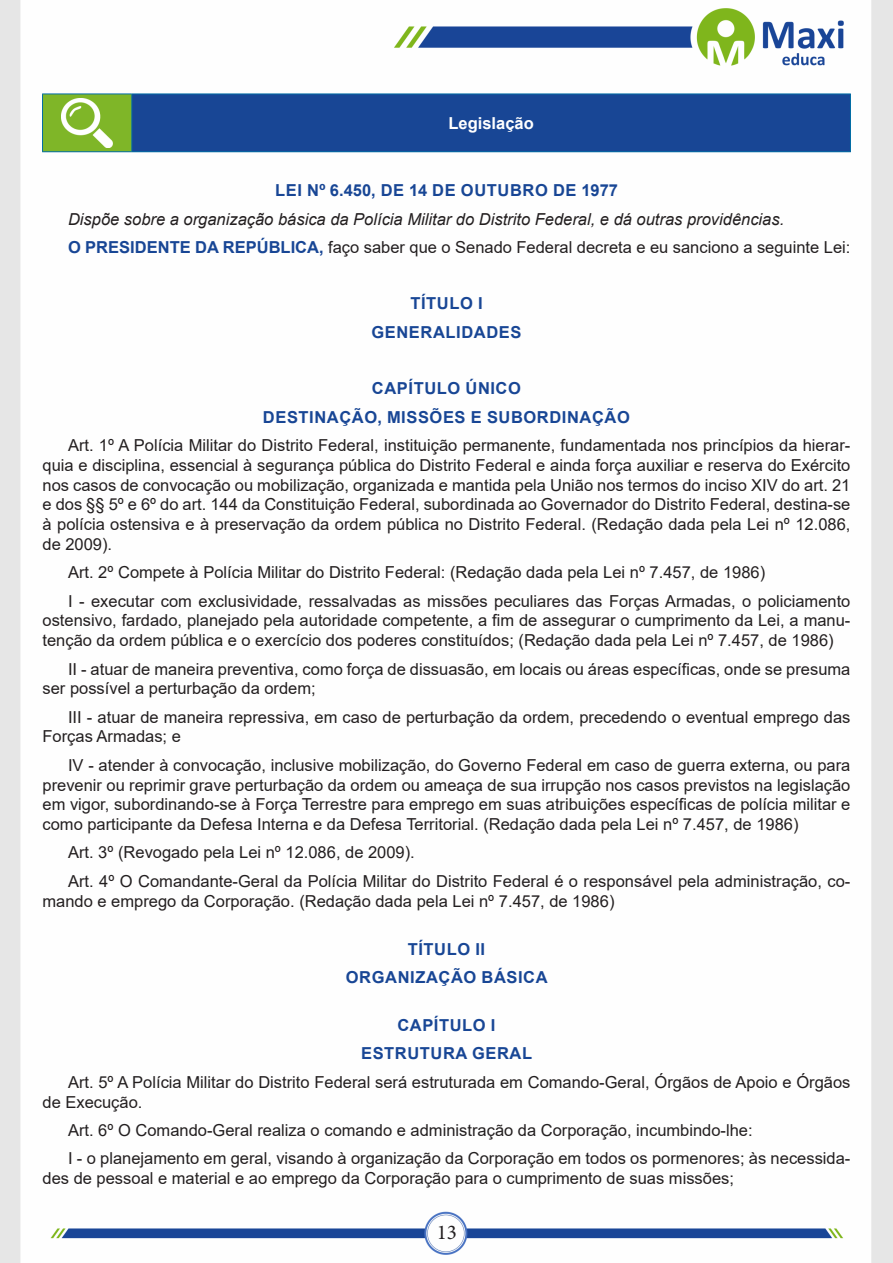
<style>
.page{position:relative;width:893px;height:1263px;background:#fff}
.page>*{position:absolute;margin:0;border:0;box-sizing:border-box;transform-origin:0 0}
.t1{font:21px "Minion Pro";color:#231f20}
.TEXTO_BASE{font:16.5px/19.8px "Arial";color:#231f20}
.TITULO_DE_LEI{font:700 16.5px "Arial";letter-spacing:.035em;color:#184695}
.TEXTO_BASE-2{font:italic 16.5px "Arial";color:#231f20}
.CENTRALIZAR{font:700 16.5px "Arial";color:#fff}
.s1{font-weight:700;color:#184695}
</style>
<div class="page">
<img style="left:0;top:0;width:893px;height:1263px">
<div style="left:43px;top:94px;width:89px;height:58px;background:#7fb628"></div>
<div style="left:132px;top:94px;width:718px;height:58px;background:#184695"></div>
<hr style="left:42px;top:94px;width:90px;height:1px;background:#036ea6">
<hr style="left:42px;top:94px;width:1px;height:57px;background:#036ea6">
<hr style="left:42px;top:151px;width:90px;height:1px;background:#036ea6">
<hr style="left:132px;top:94px;width:719px;height:1px;background:#036ea6">
<hr style="left:131px;top:94px;width:1px;height:57px;background:#036ea6">
<hr style="left:850px;top:94px;width:1px;height:57px;background:#036ea6">
<hr style="left:132px;top:151px;width:719px;height:1px;background:#036ea6">
<img style="left:62px;top:98px;width:50px;height:49px">
<p class="CENTRALIZAR" style="left:448px;top:111px;width:87px">Legislação</p>
<p class="TITULO_DE_LEI" style="left:275px;top:179px;width:344px">LEI Nº 6.450, DE 14 DE OUTUBRO DE 1977</p>
<p class="TEXTO_BASE-2" style="left:68px;top:208px;width:718px">Dispõe sobre a organização básica da Polícia Militar do Distrito Federal, e dá outras providências.</p>
<p class="TEXTO_BASE" style="left:68px;top:237px;width:784px"><span class="s1">O PRESIDENTE DA REPÚBLICA,</span> faço saber que o Senado Federal decreta e eu sanciono a seguinte Lei:</p>
<p class="TITULO_DE_LEI" style="left:410px;top:292px;width:74px">TÍTULO I</p>
<p class="TITULO_DE_LEI" style="left:371px;top:320px;width:151px">GENERALIDADES</p>
<p class="TITULO_DE_LEI" style="left:372px;top:377px;width:151px">CAPÍTULO ÚNICO</p>
<p class="TITULO_DE_LEI" style="left:263px;top:405px;width:368px">DESTINAÇÃO, MISSÕES E SUBORDINAÇÃO</p>
<p class="TEXTO_BASE" style="left:43px;top:435px;width:809px;text-align:justify;text-indent:26px">Art. 1º A Polícia Militar do Distrito Federal, instituição permanente, fundamentada nos princípios da hierar&shy;quia e disciplina, essencial à segurança pública do Distrito Federal e ainda força auxiliar e reserva do Exército nos casos de convocação ou mobilização, organizada e mantida pela União nos termos do inciso XIV do art. 21 e dos §§ 5º e 6º do art. 144 da Constituição Federal, subordinada ao Governador do Distrito Federal, destina-se à polícia ostensiva e à preservação da ordem pública no Distrito Federal. (Redação dada pela Lei nº 12.086, de 2009).</p>
<p class="TEXTO_BASE" style="left:68px;top:562px;width:699px">Art. 2º Compete à Polícia Militar do Distrito Federal: (Redação dada pela Lei nº 7.457, de 1986)</p>
<p class="TEXTO_BASE" style="left:43px;top:591px;width:809px;text-align:justify;text-indent:26px">I - executar com exclusividade, ressalvadas as missões peculiares das Forças Armadas, o policiamento ostensivo, fardado, planejado pela autoridade competente, a fim de assegurar o cumprimento da Lei, a manu&shy;tenção da ordem pública e o exercício dos poderes constituídos; (Redação dada pela Lei nº 7.457, de 1986)</p>
<p class="TEXTO_BASE" style="left:43px;top:659px;width:809px;text-indent:26px">II - atuar de maneira preventiva, como força de dissuasão, em locais ou áreas específicas, onde se presuma ser possível a perturbação da ordem;</p>
<p class="TEXTO_BASE" style="left:43px;top:707px;width:809px;text-indent:26px">III - atuar de maneira repressiva, em caso de perturbação da ordem, precedendo o eventual emprego das<br>Forças Armadas; e</p>
<p class="TEXTO_BASE" style="left:43px;top:755px;width:809px;text-align:justify;text-indent:26px">IV - atender à convocação, inclusive mobilização, do Governo Federal em caso de guerra externa, ou para prevenir ou reprimir grave perturbação da ordem ou ameaça de sua irrupção nos casos previstos na legislação em vigor, subordinando-se à Força Terrestre para emprego em suas atribuições específicas de polícia militar e como participante da Defesa Interna e da Defesa Territorial. (Redação dada pela Lei nº 7.457, de 1986)</p>
<p class="TEXTO_BASE" style="left:68px;top:843px;width:348px">Art. 3º (Revogado pela Lei nº 12.086, de 2009).</p>
<p class="TEXTO_BASE" style="left:43px;top:871px;width:809px;text-indent:26px">Art. 4º O Comandante-Geral da Polícia Militar do Distrito Federal é o responsável pela administração, co&shy;mando e emprego da Corporação. (Redação dada pela Lei nº 7.457, de 1986)</p>
<p class="TITULO_DE_LEI" style="left:408px;top:937px;width:79px">TÍTULO II</p>
<p class="TITULO_DE_LEI" style="left:346px;top:965px;width:203px">ORGANIZAÇÃO BÁSICA</p>
<p class="TITULO_DE_LEI" style="left:397px;top:1014px;width:100px">CAPÍTULO I</p>
<p class="TITULO_DE_LEI" style="left:361px;top:1042px;width:172px">ESTRUTURA GERAL</p>
<p class="TEXTO_BASE" style="left:43px;top:1072px;width:809px;text-indent:26px">Art. 5º A Polícia Militar do Distrito Federal será estruturada em Comando-Geral, Órgãos de Apoio e Órgãos de Execução.</p>
<p class="TEXTO_BASE" style="left:68px;top:1120px;width:686px">Art. 6º O Comando-Geral realiza o comando e administração da Corporação, incumbindo-lhe:</p>
<p class="TEXTO_BASE" style="left:43px;top:1148px;width:809px;text-indent:26px">I - o planejamento em geral, visando à organização da Corporação em todos os pormenores; às necessida&shy;des de pessoal e material e ao emprego da Corporação para o cumprimento de suas missões;</p>
<p class="t1" style="left:437px;top:1218px;width:22px">13</p>
</div>
